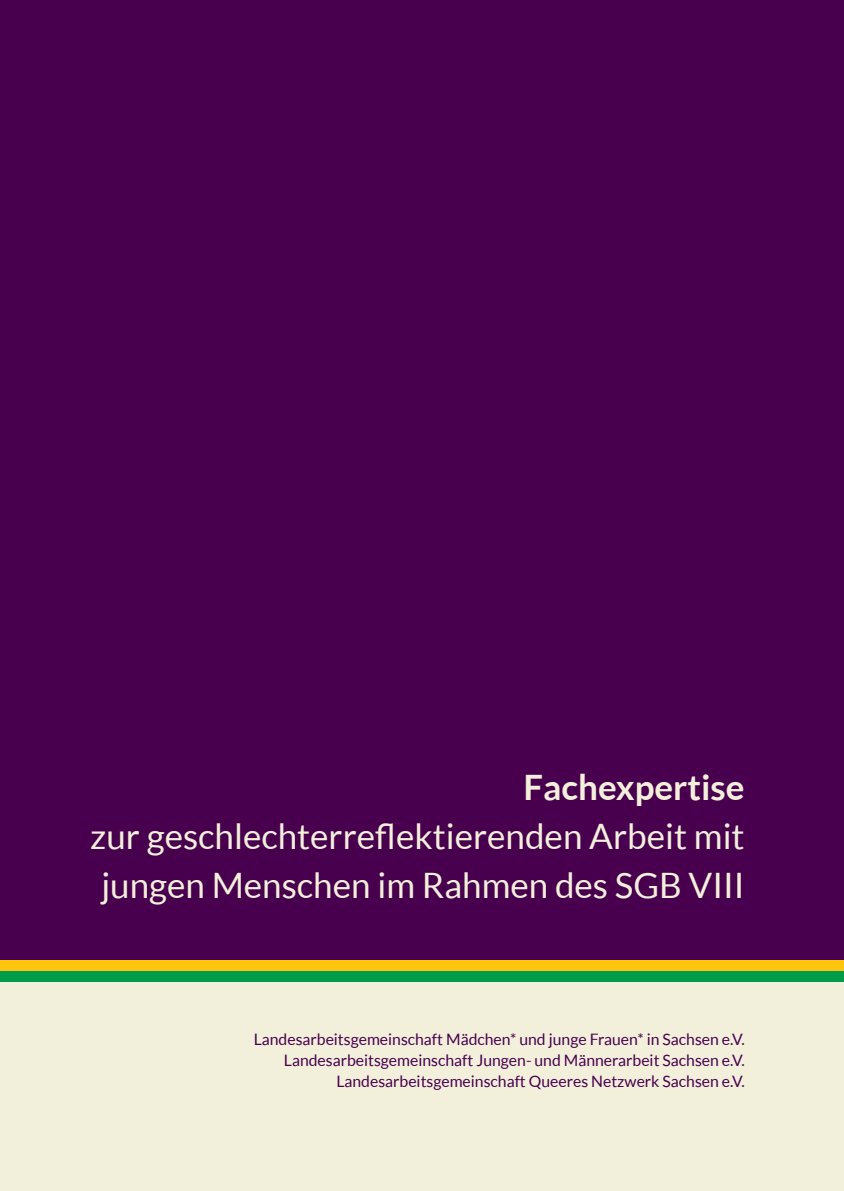
<style>
.page{position:relative;width:844px;height:1191px;background:#fff}
.page>*{position:absolute;margin:0;border:0;box-sizing:border-box;transform-origin:0 0}
.t1{font:35px/49px "Lato";color:#f2efdb;text-align:center}
.t2{font:700 35px "Lato";color:#f2efdb}
.t3{font:15.75px/21px "Lato";color:#48004e;text-align:right}
</style>
<div class="page">
<div style="left:0;top:981px;width:843px;height:210px;background:#f2efdb"></div>
<div style="left:0;top:0;width:843px;height:960px;background:#48004e"></div>
<div style="left:0;top:971px;width:843px;height:10px;background:#009c4b"></div>
<div style="left:0;top:960px;width:843px;height:11px;background:#fec40e"></div>
<h1 class="t2" style="left:523px;top:766px;width:222px">Fachexpertise</h1>
<h1 class="t1" style="left:90px;top:811px;width:655px">zur geschlechterreflektierenden Arbeit mit jungen Menschen im Rahmen des SGB VIII</h1>
<p class="t3" style="left:254px;top:1028px;width:492px">Landesarbeitsgemeinschaft Mädchen* und junge Frauen* in Sachsen e.V.<br>Landesarbeitsgemeinschaft Jungen- und Männerarbeit Sachsen e.V.<br>Landesarbeitsgemeinschaft Queeres Netzwerk Sachsen e.V.</p>
</div>
